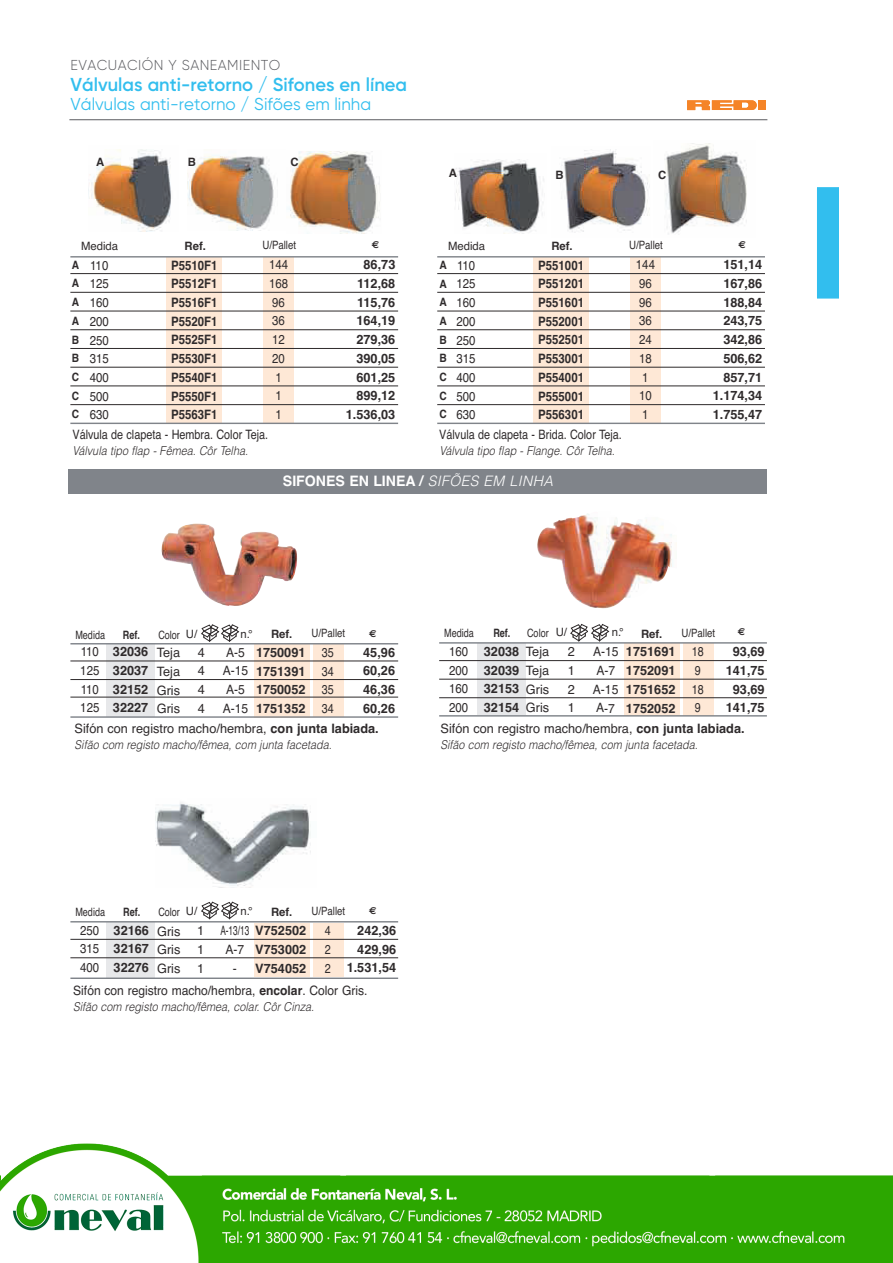
<style>
.page{position:relative;width:893px;height:1263px;background:#fff}
.page>*{position:absolute;margin:0;border:0;box-sizing:border-box;transform-origin:0 0}
.t1{font:600 18.75px "Gilroy";color:#32beee}
.t2{font:17.25px "Gilroy";color:#32beee}
.t3{font:700 14.4px "Helvetica";color:#fff}
.t4{font:300 14.4px "Gilroy";letter-spacing:.03em;color:#5c5d61}
.t5{font:700 12.9px/18.8px "Helvetica";color:#2f2b2c;text-align:justify}
.t6{font:12.9px/18.8px "Helvetica";color:#2f2b2c;text-align:justify}
.t7{font:700 12.9px/18.8px "Helvetica";color:#2f2b2c;text-align:justify;scale:.88 1}
.t8{font:12.9px/18.8px "Helvetica";color:#2f2b2c;text-align:justify;scale:.88 1}
.t9{font:12.9px/18.8px "Helvetica";color:#2f2b2c;text-align:justify;scale:.84 1}
.t10{font:12.9px/18.8px "Helvetica";color:#2f2b2c;scale:.93 1}
.t11{font:12.9px/18.8px "Helvetica";color:#2f2b2c;text-align:center;scale:.64 1}
.t12{font:italic 300 12.3px "Helvetica";color:#2f2b2c;scale:.88 1}
.t13{font:11.55px "Helvetica";color:#2f2b2c;scale:.84 1}
.t14{font:11.55px "Helvetica";color:#2f2b2c;scale:.79 1}
.t15{font:11.55px "Helvetica";color:#2f2b2c}
.t16{font:700 11.55px "Helvetica";color:#2f2b2c}
.t17{font:700 11.55px/18.8px "Helvetica";color:#2f2b2c;text-align:justify;scale:.88 1}
.t18{font:700 11.55px "Helvetica";color:#2f2b2c;scale:.79 1}
.t19{font:700 10.05px "Euro Sans";color:#2f2b2c}
.s1{font-weight:300;font-style:italic}
.s2{font-weight:700}
</style>
<div class="page">
<hr style="left:69px;top:119px;width:698px;height:1px;background:#5c5d61">
<div style="left:817px;top:187px;width:22px;height:112px;background:#32beee"></div>
<div style="left:758px;top:100px;width:7px;height:10px;background:#f58427"></div>
<svg style="left:687px;top:100px;width:70px;height:10px"></svg>
<img style="left:89px;top:149px;width:82px;height:82px">
<img style="left:188px;top:155px;width:90px;height:76px">
<img style="left:288px;top:151px;width:92px;height:83px">
<div style="left:264px;top:257px;width:30px;height:167px;background:#fee8d6"></div>
<div style="left:167px;top:257px;width:55px;height:166px;background:#fee8d6"></div>
<hr style="left:70px;top:273px;width:328px;height:1px;background:#2f2b2c">
<hr style="left:70px;top:292px;width:328px;height:1px;background:#2f2b2c">
<hr style="left:70px;top:348px;width:328px;height:1px;background:#2f2b2c">
<hr style="left:70px;top:256px;width:328px;height:2px;background:#80848a">
<hr style="left:70px;top:329px;width:328px;height:1px;background:#2f2b2c">
<hr style="left:70px;top:311px;width:328px;height:1px;background:#2f2b2c">
<div style="left:631px;top:257px;width:30px;height:167px;background:#fee8d6"></div>
<div style="left:534px;top:257px;width:55px;height:166px;background:#fee8d6"></div>
<hr style="left:437px;top:273px;width:328px;height:1px;background:#2f2b2c">
<hr style="left:437px;top:292px;width:328px;height:1px;background:#2f2b2c">
<hr style="left:437px;top:348px;width:328px;height:1px;background:#2f2b2c">
<hr style="left:437px;top:256px;width:328px;height:2px;background:#80848a">
<hr style="left:437px;top:329px;width:328px;height:1px;background:#2f2b2c">
<hr style="left:437px;top:311px;width:328px;height:1px;background:#2f2b2c">
<img style="left:455px;top:159px;width:89px;height:75px">
<img style="left:561px;top:149px;width:89px;height:84px">
<img style="left:664px;top:143px;width:83px;height:91px">
<img style="left:0;top:357px;width:893px;height:906px">
<p class="t4" style="left:70px;top:57px;width:212px">EVACUACIÓN Y SANEAMIENTO</p>
<h1 class="t1" style="left:71px;top:72px;width:338px">Válvulas anti-retorno / Sifones en línea</h1>
<h2 class="t2" style="left:71px;top:93px;width:302px">Válvulas anti-retorno / Sifões em linha</h2>
<p class="t16" style="left:96px;top:152px;width:10px">A</p>
<p class="t16" style="left:290px;top:152px;width:10px">C</p>
<p class="t16" style="left:188px;top:152px;width:10px">B</p>
<p class="t16" style="left:449px;top:164px;width:10px">A</p>
<p class="t16" style="left:555px;top:166px;width:10px">B</p>
<p class="t16" style="left:658px;top:166px;width:10px">C</p>
<p class="t15" style="left:81px;top:237px;width:39px">Medida</p>
<p class="t13" style="left:262px;top:236px;width:42px">U/Pallet</p>
<p class="t16" style="left:185px;top:237px;width:23px">Ref.</p>
<p class="t19" style="left:372px;top:239px;width:9px">€</p>
<p class="t15" style="left:448px;top:237px;width:39px">Medida</p>
<p class="t13" style="left:629px;top:236px;width:42px">U/Pallet</p>
<p class="t16" style="left:551px;top:237px;width:23px">Ref.</p>
<p class="t19" style="left:739px;top:239px;width:9px">€</p>
<p class="t17" style="left:72px;top:255px;width:10px">A A A A B B C C C</p>
<p class="t5" style="left:346px;top:256px;width:51px;text-align:right">86,73<br>112,68<br>115,76<br>164,19<br>279,36<br>390,05<br>601,25<br>899,12<br>1.536,03</p>
<p class="t8" style="left:269px;top:256px;width:23px;text-align:center">144<br>168<br>96<br>36<br>12<br>20<br>1<br>1<br>1</p>
<p class="t7" style="left:171px;top:256px;width:54px">P5510F1<br>P5512F1<br>P5516F1<br>P5520F1<br>P5525F1<br>P5530F1<br>P5540F1<br>P5550F1<br>P5563F1</p>
<p class="t8" style="left:90px;top:256px;width:23px">110<br>125<br>160<br>200<br>250<br>315<br>400<br>500<br>630</p>
<p class="t17" style="left:439px;top:256px;width:10px">A A A A B B C C C</p>
<p class="t8" style="left:457px;top:256px;width:23px">110<br>125<br>160<br>200<br>250<br>315<br>400<br>500<br>630</p>
<p class="t5" style="left:713px;top:256px;width:51px;text-align:right">151,14<br>167,86<br>188,84<br>243,75<br>342,86<br>506,62<br>857,71<br>1.174,34<br>1.755,47</p>
<p class="t8" style="left:636px;top:256px;width:23px;text-align:left">144<br>96<br>96<br>36<br>24<br>18<br>1<br>10<br>1</p>
<p class="t7" style="left:538px;top:256px;width:54px">P551001<br>P551201<br>P551601<br>P552001<br>P552501<br>P553001<br>P554001<br>P555001<br>P556301</p>
<p class="t9" style="left:72px;top:426px;width:235px">Válvula de clapeta - Hembra. Color Teja.</p>
<p class="t12" style="left:72px;top:441px;width:201px">Válvula tipo flap - Fêmea. Côr Telha.</p>
<p class="t9" style="left:439px;top:426px;width:219px">Válvula de clapeta - Brida. Color Teja.</p>
<p class="t12" style="left:439px;top:441px;width:201px">Válvula tipo flap - Flange. Côr Telha.</p>
<p class="t3" style="left:283px;top:469px;width:271px">SIFONES EN LINEA / <span class="s1">SIFÕES EM LINHA</span></p>
<p class="t15" style="left:556px;top:623px;width:13px">U/</p>
<p class="t15" style="left:612px;top:623px;width:14px">n.°</p>
<p class="t15" style="left:186px;top:625px;width:13px">U/</p>
<p class="t15" style="left:241px;top:625px;width:14px">n.°</p>
<p class="t14" style="left:444px;top:624px;width:39px">Medida</p>
<p class="t18" style="left:493px;top:624px;width:23px">Ref.</p>
<p class="t14" style="left:527px;top:624px;width:29px">Color</p>
<p class="t19" style="left:738px;top:626px;width:9px">€</p>
<p class="t16" style="left:271px;top:624px;width:23px">Ref.</p>
<p class="t13" style="left:312px;top:624px;width:42px">U/Pallet</p>
<p class="t16" style="left:641px;top:624px;width:23px">Ref.</p>
<p class="t13" style="left:681px;top:624px;width:42px">U/Pallet</p>
<p class="t14" style="left:75px;top:626px;width:39px">Medida</p>
<p class="t18" style="left:123px;top:626px;width:23px">Ref.</p>
<p class="t14" style="left:158px;top:626px;width:29px">Color</p>
<p class="t19" style="left:369px;top:628px;width:9px">€</p>
<p class="t8" style="left:80px;top:643px;width:23px">110<br>125<br>110<br>125</p>
<p class="t5" style="left:113px;top:642px;width:37px">32036<br>32037<br>32152<br>32227</p>
<p class="t6" style="left:157px;top:644px;width:25px">Teja Teja Gris Gris</p>
<p class="t10" style="left:223px;top:643px;width:29px">A-5<br>A-15<br>A-5<br>A-15</p>
<p class="t6" style="left:198px;top:643px;width:9px">4<br>4<br>4<br>4</p>
<p class="t5" style="left:363px;top:643px;width:33px">45,96<br>60,26<br>46,36<br>60,26</p>
<p class="t6" style="left:75px;top:720px;width:306px">Sifón con registro macho/hembra, <span class="s2">con junta labiada.</span></p>
<p class="t12" style="left:75px;top:735px;width:294px">Sifão com registo macho/fêmea, com junta facetada.</p>
<p class="t5" style="left:256px;top:643px;width:51px">1750091<br>1751391<br>1750052<br>1751352</p>
<p class="t9" style="left:322px;top:643px;width:16px">35<br>34<br>35<br>34</p>
<p class="t8" style="left:449px;top:642px;width:23px">160<br>200<br>160<br>200</p>
<p class="t5" style="left:484px;top:642px;width:37px">32038<br>32039<br>32153<br>32154</p>
<p class="t6" style="left:526px;top:643px;width:25px">Teja Teja Gris Gris</p>
<p class="t10" style="left:593px;top:643px;width:29px">A-15<br>A-7<br>A-15<br>A-7</p>
<p class="t6" style="left:568px;top:643px;width:9px">2<br>1<br>2<br>1</p>
<p class="t5" style="left:726px;top:642px;width:40px;text-align:center">93,69<br>141,75<br>93,69<br>141,75</p>
<p class="t5" style="left:626px;top:643px;width:51px">1751691<br>1752091<br>1751652<br>1752052</p>
<p class="t9" style="left:692px;top:643px;width:16px;text-align:left">18<br>9<br>18<br>9</p>
<p class="t6" style="left:441px;top:720px;width:306px">Sifón con registro macho/hembra, <span class="s2">con junta labiada.</span></p>
<p class="t12" style="left:441px;top:735px;width:294px">Sifão com registo macho/fêmea, com junta facetada.</p>
<p class="t16" style="left:271px;top:903px;width:23px">Ref.</p>
<p class="t13" style="left:312px;top:902px;width:42px">U/Pallet</p>
<p class="t14" style="left:75px;top:903px;width:39px">Medida</p>
<p class="t18" style="left:123px;top:902px;width:23px">Ref.</p>
<p class="t14" style="left:158px;top:903px;width:29px">Color</p>
<p class="t19" style="left:369px;top:904px;width:9px">€</p>
<p class="t15" style="left:186px;top:902px;width:13px">U/</p>
<p class="t15" style="left:241px;top:902px;width:14px">n.°</p>
<p class="t8" style="left:80px;top:921px;width:23px">250<br>315<br>400</p>
<p class="t5" style="left:114px;top:921px;width:37px">32166<br>32167<br>32276</p>
<p class="t6" style="left:157px;top:922px;width:25px">Gris Gris Gris</p>
<p class="t11" style="left:220px;top:921px;width:47px">A-13/13<br>A-7<br>-</p>
<p class="t5" style="left:347px;top:921px;width:51px;text-align:right">242,36<br>429,96<br>1.531,54</p>
<p class="t5" style="left:255px;top:921px;width:52px">V752502<br>V753002<br>V754052</p>
<p class="t6" style="left:197px;top:921px;width:9px">1<br>1<br>1</p>
<p class="t10" style="left:73px;top:982px;width:318px">Sifón con registro macho/hembra, <span class="s2">encolar</span>. Color Gris.</p>
<p class="t12" style="left:73px;top:997px;width:275px">Sifão com registo macho/fêmea, colar. Côr Cinza.</p>
<p class="t9" style="left:325px;top:922px;width:9px">4<br>2<br>2</p>
</div>
